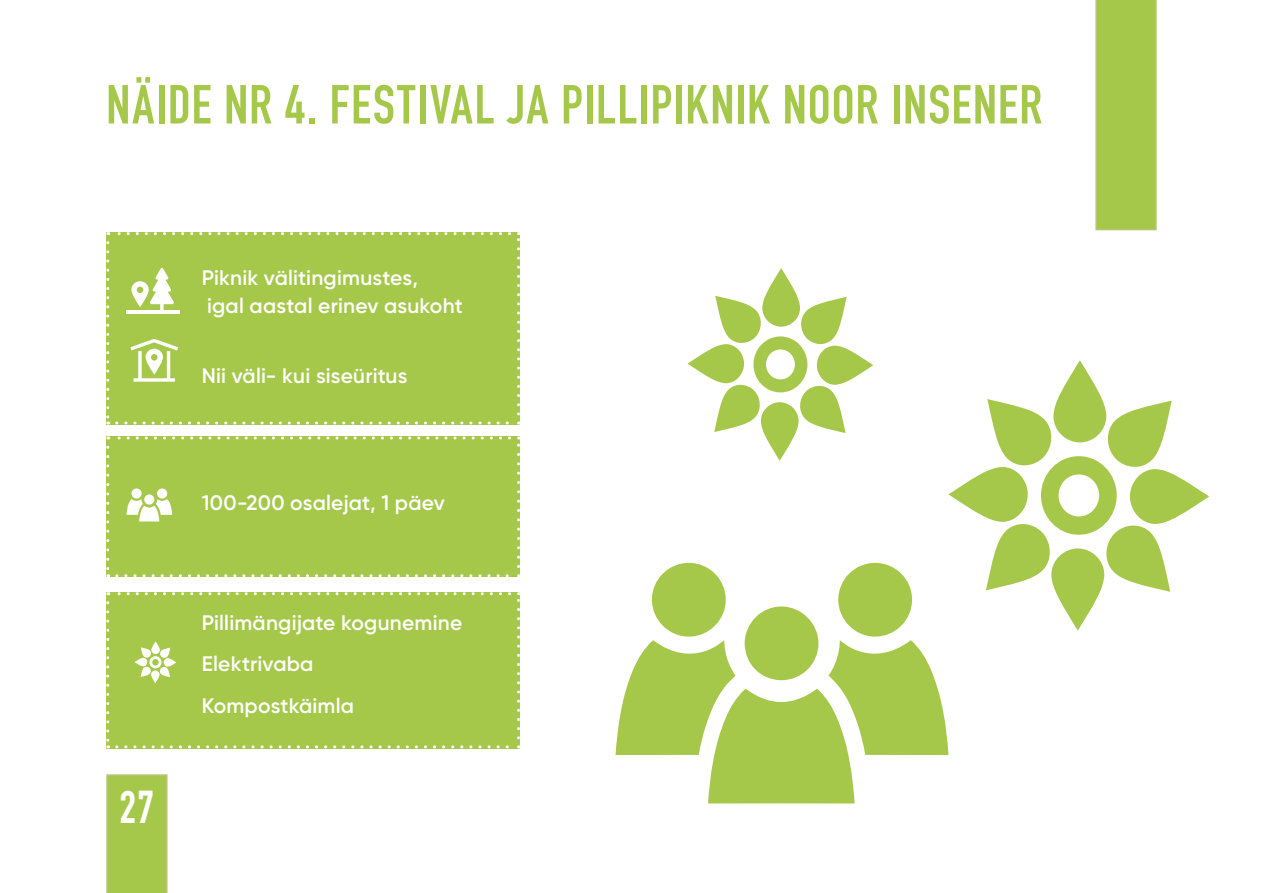
<style>
.page{position:relative;width:1263px;height:893px;background:#fff}
.page>*{position:absolute;margin:0;border:0;box-sizing:border-box;transform-origin:0 0}
.t1{font:700 54px "DIN Condensed";letter-spacing:.02em;color:#a5c84a}
.t2{font:700 45px "DIN Condensed";color:#fff}
.t3{font:600 21px/41.2px "Gilroy";letter-spacing:.01em;color:#fff}
</style>
<div class="page">
<svg style="left:106px;top:774px;width:62px;height:119px;background:#a7c84f"></svg>
<div style="left:1095px;top:0;width:62px;height:230px;background:#a5c84a"></div>
<div style="left:106px;top:232px;width:414px;height:192px;background:#a5c84a"></div>
<svg style="left:106px;top:243px;width:3px;height:181px"></svg>
<svg style="left:117px;top:421px;width:402px;height:3px"></svg>
<svg style="left:517px;top:232px;width:3px;height:182px"></svg>
<svg style="left:108px;top:232px;width:402px;height:3px"></svg>
<div style="left:106px;top:592px;width:414px;height:156px;background:#a5c84a"></div>
<svg style="left:106px;top:603px;width:3px;height:145px"></svg>
<svg style="left:117px;top:745px;width:402px;height:3px"></svg>
<svg style="left:517px;top:592px;width:3px;height:146px"></svg>
<svg style="left:108px;top:592px;width:402px;height:3px"></svg>
<div style="left:106px;top:436px;width:414px;height:141px;background:#a5c84a"></div>
<svg style="left:106px;top:447px;width:3px;height:130px"></svg>
<svg style="left:117px;top:574px;width:402px;height:3px"></svg>
<svg style="left:517px;top:436px;width:3px;height:131px"></svg>
<svg style="left:108px;top:436px;width:402px;height:3px"></svg>
<svg style="left:131px;top:268px;width:43px;height:43px"></svg>
<hr style="left:126px;top:311px;width:54px;height:3px;background:#fff">
<div style="left:131px;top:488px;width:11px;height:11px;background:#fff;border-radius:50%"></div>
<div style="left:157px;top:488px;width:10px;height:11px;background:#fff;border-radius:50%"></div>
<div style="left:144px;top:494px;width:10px;height:11px;background:#fff;border-radius:50%"></div>
<svg style="left:126px;top:499px;width:46px;height:22px"></svg>
<svg style="left:151px;top:641px;width:9px;height:13px"></svg>
<svg style="left:135px;top:658px;width:12px;height:8px"></svg>
<svg style="left:151px;top:670px;width:9px;height:13px"></svg>
<svg style="left:164px;top:658px;width:12px;height:9px"></svg>
<svg style="left:141px;top:647px;width:29px;height:30px"></svg>
<svg style="left:130px;top:339px;width:48px;height:43px"></svg>
<svg style="left:762px;top:268px;width:38px;height:59px"></svg>
<svg style="left:687px;top:344px;width:57px;height:39px"></svg>
<svg style="left:761px;top:402px;width:37px;height:59px"></svg>
<svg style="left:817px;top:346px;width:56px;height:39px"></svg>
<svg style="left:714px;top:296px;width:133px;height:137px"></svg>
<svg style="left:1053px;top:360px;width:53px;height:82px"></svg>
<svg style="left:948px;top:467px;width:80px;height:55px"></svg>
<svg style="left:1051px;top:548px;width:53px;height:83px"></svg>
<svg style="left:1130px;top:469px;width:79px;height:55px"></svg>
<svg style="left:986px;top:399px;width:186px;height:193px"></svg>
<div style="left:652px;top:563px;width:74px;height:74px;background:#a5c84a;border-radius:50%"></div>
<div style="left:838px;top:563px;width:74px;height:74px;background:#a5c84a;border-radius:50%"></div>
<div style="left:745px;top:606px;width:73px;height:74px;background:#a5c84a;border-radius:50%"></div>
<svg style="left:615px;top:640px;width:333px;height:163px"></svg>
<h1 class="t1" style="left:106px;top:73px;width:937px">NÄIDE NR 4. FESTIVAL JA PILLIPIKNIK NOOR INSENER</h1>
<p class="t3" style="left:202px;top:263px;width:263px;line-height:28.5px">Piknik välitingimustes,<br>igal aastal erinev asukoht</p>
<p class="t3" style="left:202px;top:355px;width:207px">Nii väli- kui siseüritus</p>
<p class="t3" style="left:202px;top:481px;width:245px">100-200 osalejat, 1 päev</p>
<h2 class="t2" style="left:120px;top:781px;width:36px">27</h2>
<p class="t3" style="left:202px;top:602px;width:262px">Pillimängijate kogunemine<br>Elektrivaba<br>Kompostkäimla</p>
</div>
